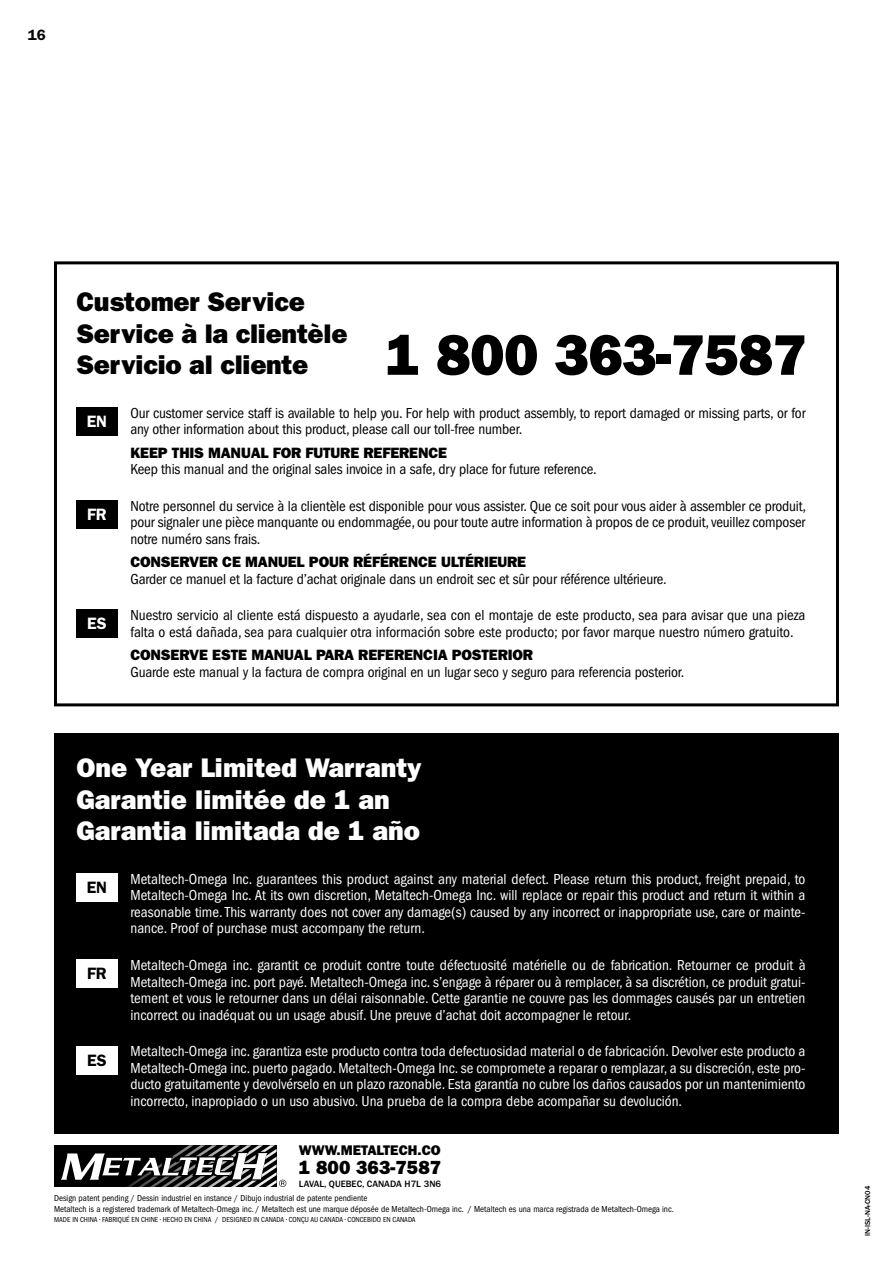
<style>
.page{position:relative;width:893px;height:1263px;background:#fff}
.page>*{position:absolute;margin:0;border:0;box-sizing:border-box;transform-origin:0 0}
.t1{font:57.45px "ITC Franklin Gothic Std Hvy";letter-spacing:-.01em;color:#000}
.t2{font:27px/31.5px "ITC Franklin Gothic Std Hvy";color:#fff}
.t3{font:27px/31.5px "ITC Franklin Gothic Std Hvy";letter-spacing:-.01em;color:#000}
.t4{font:19.05px "ITC Franklin Gothic Std Hvy";color:#000}
.t5{font:600 16.5px "ITC Franklin Gothic Std";color:#000}
.t6{font:600 16.5px "ITC Franklin Gothic Std";color:#fff}
.t7{font:condensed 15px/16.5px "ITC Franklin Gothic Std";color:#fff;text-align:justify}
.t8{font:condensed 15px/16.5px "ITC Franklin Gothic Std";letter-spacing:-.01em;color:#000}
.t9{font:15px "ITC Franklin Gothic Std Hvy";letter-spacing:-.01em;color:#000}
.t10{font:600 15px "Franklin Gothic";color:#000}
.t11{font:14.1px "ITC Franklin Gothic Std Hvy";color:#000}
.t12{font:500 9.45px "ITC Franklin Gothic Std";color:#000}
.t13{font:condensed 9px/10.5px "ITC Franklin Gothic Std";color:#000}
.t14{font:condensed 7.5px "ITC Franklin Gothic Std";color:#000}
.t15{font:500 7.5px "ITC Franklin Gothic Std";color:#000}
</style>
<div class="page">
<div style="left:54px;top:1145px;width:223px;height:42px;background:#000"></div>
<svg style="left:61px;top:1145px;width:225px;height:42px"></svg>
<div style="left:54px;top:733px;width:785px;height:401px;background:#000"></div>
<div style="left:76px;top:873px;width:41px;height:28px;background:#fff"></div>
<div style="left:76px;top:959px;width:41px;height:28px;background:#fff"></div>
<div style="left:76px;top:1046px;width:41px;height:28px;background:#fff"></div>
<div style="left:54px;top:261px;width:785px;height:445px;border:3px solid #000"></div>
<div style="left:76px;top:407px;width:41px;height:28px;background:#000"></div>
<div style="left:76px;top:500px;width:41px;height:28px;background:#000"></div>
<div style="left:76px;top:610px;width:41px;height:28px;background:#000"></div>
<p class="t10" style="left:28px;top:26px;width:19px">16</p>
<h2 class="t3" style="left:76px;top:286px;width:273px">Customer Service<br>Service à la clientèle<br>Servicio al cliente</h2>
<p class="t8" style="left:130px;top:405px;width:677px">Our customer service staff is available to help you. For help with product assembly, to report damaged or missing parts, or for any other information about this product, please call our toll-free number.</p>
<p class="t9" style="left:130px;top:444px;width:318px">KEEP THIS MANUAL FOR FUTURE REFERENCE</p>
<p class="t8" style="left:130px;top:461px;width:468px">Keep this manual and the original sales invoice in a safe, dry place for future reference.</p>
<p class="t8" style="left:130px;top:498px;width:677px;text-align:justify">Notre personnel du service à la clientèle est disponible pour vous assister. Que ce soit pour vous aider à assembler ce produit, pour signaler une pièce manquante ou endommagée, ou pour toute autre information à propos de ce produit, veuillez composer notre numéro sans frais.</p>
<p class="t9" style="left:130px;top:553px;width:397px">CONSERVER CE MANUEL POUR RÉFÉRENCE ULTÉRIEURE</p>
<p class="t8" style="left:130px;top:570px;width:538px">Garder ce manuel et la facture d’achat originale dans un endroit sec et sûr pour référence ultérieure.</p>
<p class="t8" style="left:130px;top:607px;width:677px">Nuestro servicio al cliente está dispuesto a ayudarle, sea con el montaje de este producto, sea para avisar que una pieza falta o está dañada, sea para cualquier otra información sobre este producto; por favor marque nuestro número gratuito.</p>
<p class="t9" style="left:130px;top:646px;width:404px">CONSERVE ESTE MANUAL PARA REFERENCIA POSTERIOR</p>
<p class="t8" style="left:130px;top:663px;width:556px">Guarde este manual y la factura de compra original en un lugar seco y seguro para referencia posterior.</p>
<h1 class="t1" style="left:386px;top:321px;width:423px">1 800 363-7587</h1>
<p class="t6" style="left:87px;top:411px;width:22px">EN</p>
<p class="t6" style="left:87px;top:504px;width:21px">FR</p>
<p class="t6" style="left:87px;top:614px;width:21px">ES</p>
<h2 class="t2" style="left:76px;top:752px;width:347px">One Year Limited Warranty<br>Garantie limitée de 1 an<br>Garantia limitada de 1 año</h2>
<p class="t7" style="left:130px;top:871px;width:677px">Metaltech-Omega Inc. guarantees this product against any material defect. Please return this product, freight prepaid, to Metaltech-Omega Inc. At its own discretion, Metaltech-Omega Inc. will replace or repair this product and return it within a reasonable time. This warranty does not cover any damage(s) caused by any incorrect or inappropriate use, care or mainte&shy;nance. Proof of purchase must accompany the return.</p>
<p class="t7" style="left:130px;top:957px;width:677px">Metaltech-Omega inc. garantit ce produit contre toute défectuosité matérielle ou de fabrication. Retourner ce produit à Metaltech-Omega inc. port payé. Metaltech-Omega inc. s’engage à réparer ou à remplacer, à sa discrétion, ce produit gratui&shy;tement et vous le retourner dans un délai raisonnable. Cette garantie ne couvre pas les dommages causés par un entretien incorrect ou inadéquat ou un usage abusif. Une preuve d’achat doit accompagner le retour.</p>
<p class="t7" style="left:130px;top:1043px;width:677px">Metaltech-Omega inc. garantiza este producto contra toda defectuosidad material o de fabricación. Devolver este producto a Metaltech-Omega inc. puerto pagado. Metaltech-Omega Inc. se compromete a reparar o remplazar, a su discreción, este pro&shy;ducto gratuitamente y devolvérselo en un plazo razonable. Esta garantía no cubre los daños causados por un mantenimiento incorrecto, inapropiado o un uso abusivo. Una prueba de la compra debe acompañar su devolución.</p>
<p class="t5" style="left:87px;top:877px;width:22px">EN</p>
<p class="t5" style="left:87px;top:963px;width:21px">FR</p>
<p class="t5" style="left:87px;top:1050px;width:21px">ES</p>
<p class="t11" style="left:299px;top:1142px;width:143px">WWW.METALTECH.CO</p>
<p class="t4" style="left:299px;top:1156px;width:144px">1 800 363-7587</p>
<p class="t12" style="left:299px;top:1178px;width:144px">LAVAL, QUEBEC, CANADA H7L 3N6</p>
<p class="t13" style="left:54px;top:1193px;width:621px">Design patent pending / Dessin industriel en instance / Dibujo industrial de patente pendiente<br>Metaltech is a registered trademark of Metaltech-Omega inc. / Metaltech est une marque déposée de Metaltech-Omega inc. / Metaltech es una marca registrada de Metaltech-Omega inc.</p>
<p class="t14" style="left:54px;top:1215px;width:363px">MADE IN CHINA • FABRIQUÉ EN CHINE • HECHO EN CHINA / DESIGNED IN CANADA • CONÇU AU CANADA • CONCEBIDO EN CANADA</p>
<p class="t15" style="left:863px;top:1236px;width:51px;rotate:-90deg">IN-ISL-NA-CN04</p>
</div>
